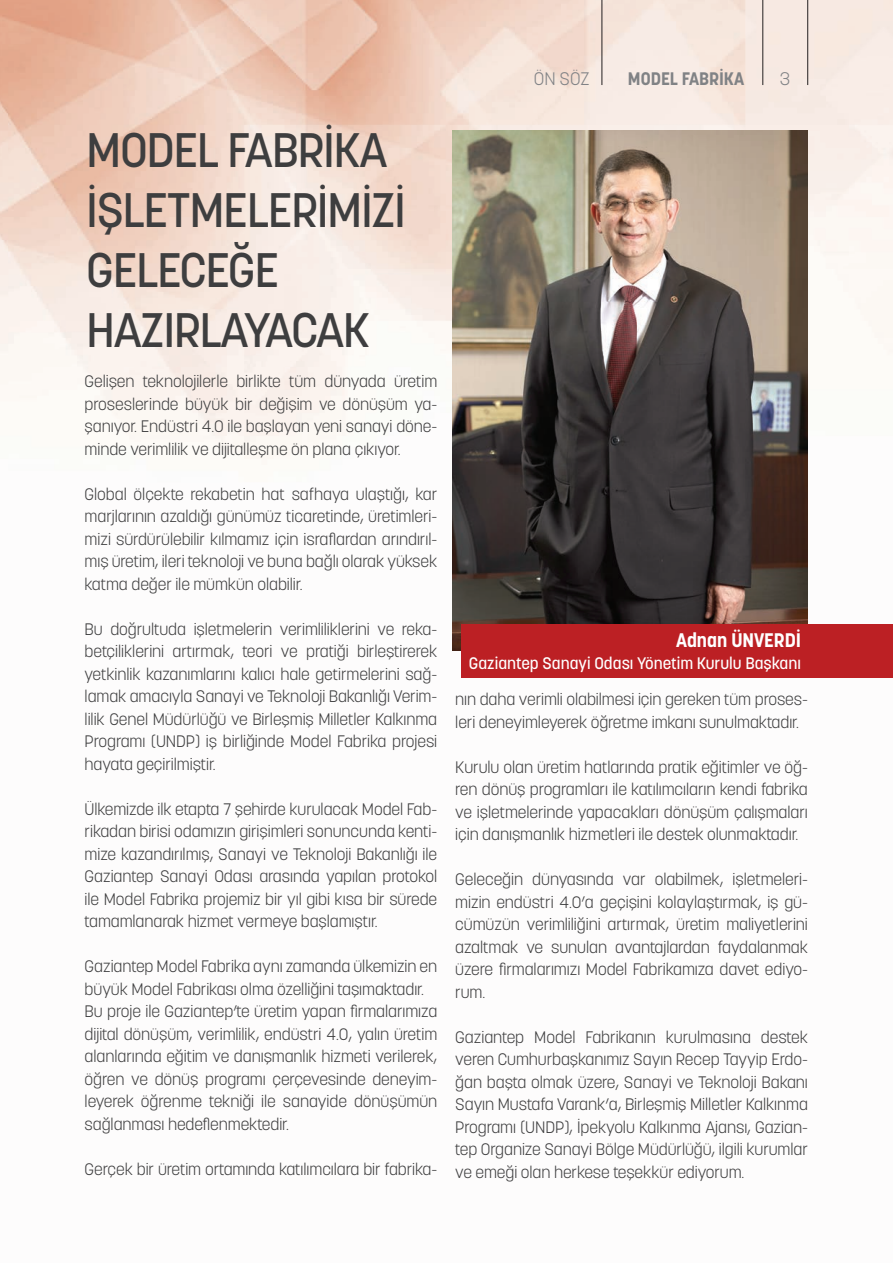
<style>
.page{position:relative;width:893px;height:1263px;background:#fff}
.page>*{position:absolute;margin:0;border:0;box-sizing:border-box;transform-origin:0 0}
.t1{font:500 48px/60px "Korolev";letter-spacing:-.03em;color:#3e3e3f}
.t2{font:700 19.5px "Korolev";color:#fff}
.t3{font:700 18px "Korolev";color:#808285}
.t4{font:300 18px "Korolev";color:#808285}
.t5{font:300 16.5px/22.5px "Korolev";letter-spacing:-.005em;color:#3e3e3f;text-align:justify}
.t6{font:500 16.5px "Korolev";color:#fff}
</style>
<div class="page">
<img style="left:0;top:0;width:893px;height:678px">
<hr style="left:807px;top:0;width:1px;height:85px;background:#231f20">
<hr style="left:762px;top:0;width:1px;height:85px;background:#231f20">
<hr style="left:602px;top:0;width:1px;height:85px;background:#231f20">
<img style="left:453px;top:131px;width:355px;height:520px">
<div style="left:461px;top:624px;width:432px;height:53px;background:#bc2024"></div>
<h1 class="t1" style="left:86px;top:120px;width:321px">MODEL FABRİKA<br>İŞLETMELERİMİZİ<br>GELECEĞE<br>HAZIRLAYACAK</h1>
<p class="t5" style="left:85px;top:370px;width:354px">Gelişen teknolojilerle birlikte tüm dünyada üretim proseslerinde büyük bir değişim ve dönüşüm ya&shy;şanıyor. Endüstri 4.0 ile başlayan yeni sanayi döne&shy;minde verimlilik ve dijitalleşme ön plana çıkıyor.</p>
<p class="t5" style="left:85px;top:482px;width:354px">Global ölçekte rekabetin hat safhaya ulaştığı, kar marjlarının azaldığı günümüz ticaretinde, üretimleri&shy;mizi sürdürülebilir kılmamız için israflardan arındırıl&shy;mış üretim, ileri teknoloji ve buna bağlı olarak yüksek katma değer ile mümkün olabilir.</p>
<p class="t5" style="left:85px;top:617px;width:354px">Bu doğrultuda işletmelerin verimliliklerini ve reka&shy;betçiliklerini artırmak, teori ve pratiği birleştirerek yetkinlik kazanımlarını kalıcı hale getirmelerini sağ&shy;lamak amacıyla Sanayi ve Teknoloji Bakanlığı Verim&shy;lilik Genel Müdürlüğü ve Birleşmiş Milletler Kalkınma Programı (UNDP) iş birliğinde Model Fabrika projesi hayata geçirilmiştir.</p>
<p class="t5" style="left:85px;top:798px;width:354px">Ülkemizde ilk etapta 7 şehirde kurulacak Model Fab&shy;rikadan birisi odamızın girişimleri sonuncunda kenti&shy;mize kazandırılmış, Sanayi ve Teknoloji Bakanlığı ile Gaziantep Sanayi Odası arasında yapılan protokol ile Model Fabrika projemiz bir yıl gibi kısa bir sürede tamamlanarak hizmet vermeye başlamıştır.</p>
<p class="t5" style="left:85px;top:955px;width:354px;text-align:left">Gaziantep Model Fabrika aynı zamanda ülkemizin en büyük Model Fabrikası olma özelliğini taşımaktadır.<br>Bu proje ile Gaziantep’te üretim yapan firmalarımıza dijital dönüşüm, verimlilik, endüstri 4.0, yalın üretim alanlarında eğitim ve danışmanlık hizmeti verilerek, öğren ve dönüş programı çerçevesinde deneyim&shy;leyerek öğrenme tekniği ile sanayide dönüşümün sağlanması hedeflenmektedir.</p>
<p class="t5" style="left:85px;top:1158px;width:354px">Gerçek bir üretim ortamında katılımcılara bir fabrika-</p>
<p class="t4" style="left:534px;top:67px;width:57px">ÖN SÖZ</p>
<p class="t3" style="left:628px;top:67px;width:118px">MODEL FABRİKA</p>
<p class="t4" style="left:780px;top:67px;width:12px">3</p>
<p class="t2" style="left:676px;top:628px;width:126px">Adnan ÜNVERDİ</p>
<p class="t6" style="left:469px;top:653px;width:334px">Gaziantep Sanayi Odası Yönetim Kurulu Başkanı</p>
<p class="t5" style="left:455px;top:688px;width:354px">nın daha verimli olabilmesi için gereken tüm proses&shy;leri deneyimleyerek öğretme imkanı sunulmaktadır.</p>
<p class="t5" style="left:455px;top:756px;width:354px">Kurulu olan üretim hatlarında pratik eğitimler ve öğ&shy;ren dönüş programları ile katılımcıların kendi fabrika ve işletmelerinde yapacakları dönüşüm çalışmaları için danışmanlık hizmetleri ile destek olunmaktadır.</p>
<p class="t5" style="left:455px;top:868px;width:354px">Geleceğin dünyasında var olabilmek, işletmeleri&shy;mizin endüstri 4.0’a geçişini kolaylaştırmak, iş gü&shy;cümüzün verimliliğini artırmak, üretim maliyetlerini azaltmak ve sunulan avantajlardan faydalanmak üzere firmalarımızı Model Fabrikamıza davet ediyo&shy;rum.</p>
<p class="t5" style="left:455px;top:1026px;width:354px">Gaziantep Model Fabrikanın kurulmasına destek veren Cumhurbaşkanımız Sayın Recep Tayyip Erdo&shy;ğan başta olmak üzere, Sanayi ve Teknoloji Bakanı Sayın Mustafa Varank’a, Birleşmiş Milletler Kalkınma Programı (UNDP), İpekyolu Kalkınma Ajansı, Gazian&shy;tep Organize Sanayi Bölge Müdürlüğü, ilgili kurumlar ve emeği olan herkese teşekkür ediyorum.</p>
</div>
